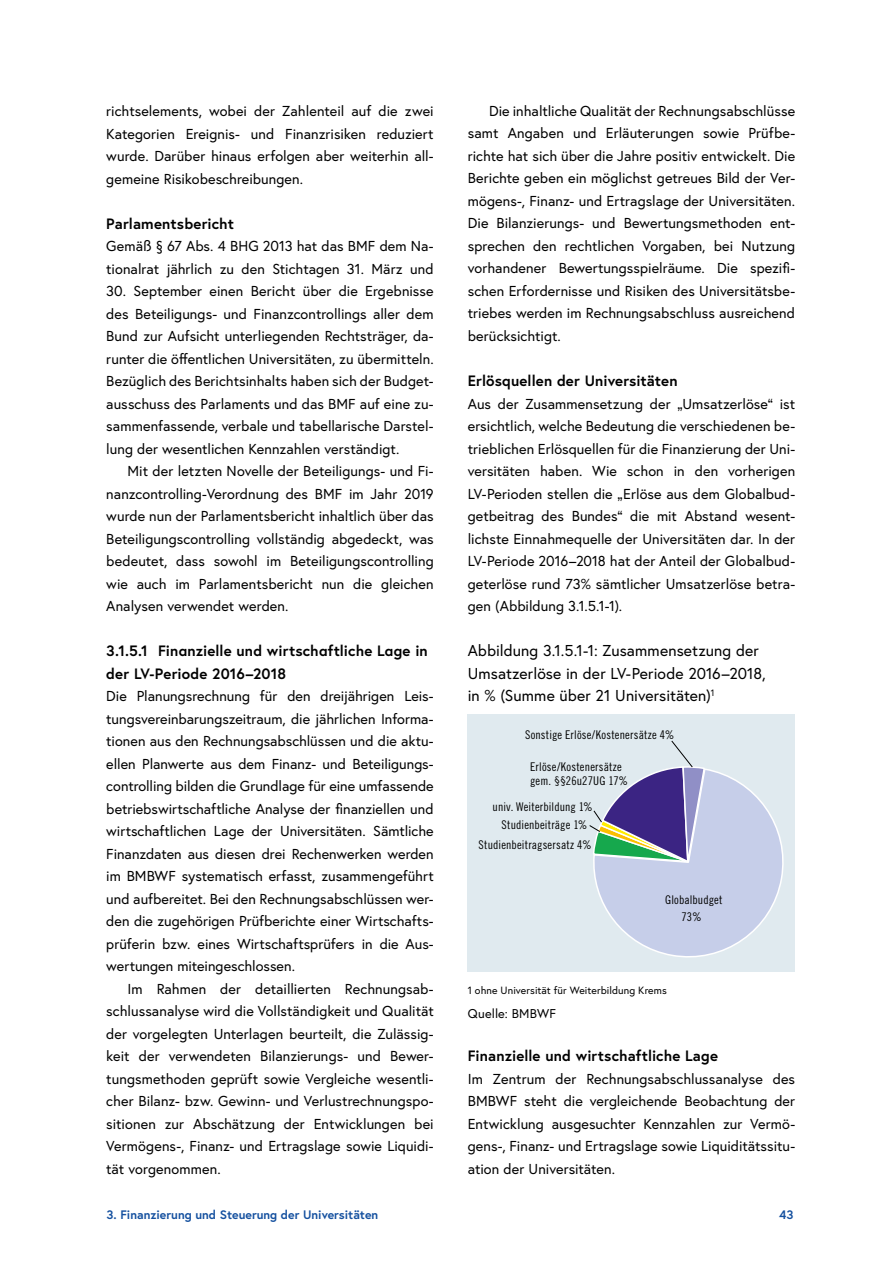
<style>
.page{position:relative;width:893px;height:1263px;background:#fff}
.page>*{position:absolute;margin:0;border:0;box-sizing:border-box;transform-origin:0 0}
.t1{font:15.75px/22.5px "Europa Austria";letter-spacing:.005em;color:#000}
.t2{font:700 15px "Europa Austria";letter-spacing:.005em;color:#000}
.t3{font:700 15px/22.5px "Europa";letter-spacing:.01em;color:#000}
.t4{font:14.4px/22.5px "Europa Austria";letter-spacing:.005em;color:#000;text-align:justify}
.t5{font:12.75px "Europa Austria";letter-spacing:.02em;color:#000}
.t6{font:700 12.3px "Europa Austria";color:#14509f}
.t7{font:12px/14.4px "Trade Gothic LT Pro Cn 18";letter-spacing:.015em;color:#000}
.t8{font:10.5px "Europa Austria";letter-spacing:.01em;color:#000}
</style>
<div class="page">
<div style="left:468px;top:714px;width:327px;height:257px;background:#e0eaef"></div>
<svg style="left:589px;top:740px;width:195px;height:218px"></svg>
<p class="t4" style="left:106px;top:99px;width:329px">richtselements, wobei der Zahlenteil auf die zwei Kategorien Ereignis- und Finanzrisiken reduziert wurde. Darüber hinaus erfolgen aber weiterhin all&shy;gemeine Risikobeschreibungen.</p>
<h4 class="t2" style="left:106px;top:213px;width:129px">Parlamentsbericht</h4>
<p class="t4" style="left:106px;top:234px;width:329px">Gemäß § 67 Abs. 4 BHG 2013 hat das BMF dem Na&shy;tionalrat jährlich zu den Stichtagen 31. März und</p>
<p class="t4" style="left:106px;top:279px;width:329px">30. September einen Bericht über die Ergebnisse des Beteiligungs- und Finanzcontrollings aller dem Bund zur Aufsicht unterliegenden Rechtsträger, da&shy;runter die öffentlichen Universitäten, zu übermitteln.<br>Bezüglich des Berichtsinhalts haben sich der Budget&shy;ausschuss des Parlaments und das BMF auf eine zu&shy;sammenfassende, verbale und tabellarische Darstel&shy;lung der wesentlichen Kennzahlen verständigt.</p>
<p class="t4" style="left:106px;top:459px;width:329px;text-indent:21px">Mit der letzten Novelle der Beteiligungs- und Fi&shy;nanzcontrolling-Verordnung des BMF im Jahr 2019 wurde nun der Parlamentsbericht inhaltlich über das Beteiligungscontrolling vollständig abgedeckt, was bedeutet, dass sowohl im Beteiligungscontrolling wie auch im Parlamentsbericht nun die gleichen Analysen verwendet werden.</p>
<h4 class="t3" style="left:106px;top:639px;width:323px">3.1.5.1 Finanzielle und wirtschaftliche Lage in der LV-Periode 2016–2018</h4>
<p class="t4" style="left:106px;top:684px;width:329px">Die Planungsrechnung für den dreijährigen Leis&shy;tungsvereinbarungszeitraum, die jährlichen Informa&shy;tionen aus den Rechnungsabschlüssen und die aktu&shy;ellen Planwerte aus dem Finanz- und Beteiligungs&shy;controlling bilden die Grundlage für eine umfassende betriebswirtschaftliche Analyse der finanziellen und wirtschaftlichen Lage der Universitäten. Sämtliche Finanzdaten aus diesen drei Rechenwerken werden im BMBWF systematisch erfasst, zusammengeführt und aufbereitet. Bei den Rechnungsabschlüssen wer&shy;den die zugehörigen Prüfberichte einer Wirtschafts&shy;prüferin bzw. eines Wirtschaftsprüfers in die Aus&shy;wertungen miteingeschlossen.</p>
<p class="t4" style="left:106px;top:977px;width:329px;text-indent:21px">Im Rahmen der detaillierten Rechnungsab&shy;schlussanalyse wird die Vollständigkeit und Qualität der vorgelegten Unterlagen beurteilt, die Zulässig&shy;keit der verwendeten Bilanzierungs- und Bewer&shy;tungsmethoden geprüft sowie Vergleiche wesentli&shy;cher Bilanz- bzw. Gewinn- und Verlustrechnungspo&shy;sitionen zur Abschätzung der Entwicklungen bei Vermögens-, Finanz- und Ertragslage sowie Liquidi&shy;tät vorgenommen.</p>
<p class="t4" style="left:468px;top:99px;width:329px;text-indent:21px">Die inhaltliche Qualität der Rechnungsabschlüsse samt Angaben und Erläuterungen sowie Prüfbe&shy;richte hat sich über die Jahre positiv entwickelt. Die Berichte geben ein möglichst getreues Bild der Ver&shy;mögens-, Finanz- und Ertragslage der Universitäten.<br>Die Bilanzierungs- und Bewertungsmethoden ent&shy;sprechen den rechtlichen Vorgaben, bei Nutzung vorhandener Bewertungsspielräume. Die spezifi&shy;schen Erfordernisse und Risiken des Universitätsbe&shy;triebes werden im Rechnungsabschluss ausreichend berücksichtigt.</p>
<h4 class="t2" style="left:468px;top:371px;width:211px">Erlösquellen der Universitäten</h4>
<p class="t4" style="left:468px;top:392px;width:329px">Aus der Zusammensetzung der „Umsatzerlöse“ ist ersichtlich, welche Bedeutung die verschiedenen be&shy;trieblichen Erlösquellen für die Finanzierung der Uni&shy;versitäten haben. Wie schon in den vorherigen LV-Perioden stellen die „Erlöse aus dem Globalbud&shy;getbeitrag des Bundes“ die mit Abstand wesent&shy;lichste Einnahmequelle der Universitäten dar. In der LV-Periode 2016–2018 hat der Anteil der Globalbud&shy;geterlöse rund 73% sämtlicher Umsatzerlöse betra&shy;gen (Abbildung 3.1.5.1-1).</p>
<p class="t1" style="left:468px;top:639px;width:299px">Abbildung 3.1.5.1-1: Zusammensetzung der<br>Umsatzerlöse in der LV-Periode 2016–2018, in % (Summe über 21 Universitäten)<sup>1</sup></p>
<p class="t7" style="left:525px;top:727px;width:151px">Sonstige Erlöse/Kostenersätze 4%</p>
<p class="t7" style="left:530px;top:759px;width:100px">Erlöse/Kostenersätze gem. §§26u27UG 17%</p>
<p class="t7" style="left:493px;top:800px;width:102px">univ. Weiterbildung 1%</p>
<p class="t7" style="left:501px;top:817px;width:88px">Studienbeiträge 1%</p>
<p class="t7" style="left:478px;top:838px;width:115px">Studienbeitragsersatz 4%</p>
<p class="t7" style="left:665px;top:892px;width:59px">Globalbudget</p>
<p class="t7" style="left:681px;top:909px;width:22px">73%</p>
<p class="t8" style="left:468px;top:984px;width:201px">1 ohne Universität für Weiterbildung Krems</p>
<p class="t5" style="left:468px;top:1005px;width:90px">Quelle: BMBWF</p>
<h4 class="t2" style="left:468px;top:1046px;width:252px">Finanzielle und wirtschaftliche Lage</h4>
<p class="t4" style="left:468px;top:1067px;width:329px">Im Zentrum der Rechnungsabschlussanalyse des BMBWF steht die vergleichende Beobachtung der Entwicklung ausgesuchter Kennzahlen zur Vermö&shy;gens-, Finanz- und Ertragslage sowie Liquiditätssitu&shy;ation der Universitäten.</p>
<p class="t6" style="left:107px;top:1207px;width:273px">3. Finanzierung und Steuerung der Universitäten</p>
<p class="t6" style="left:779px;top:1207px;width:16px">43</p>
</div>
